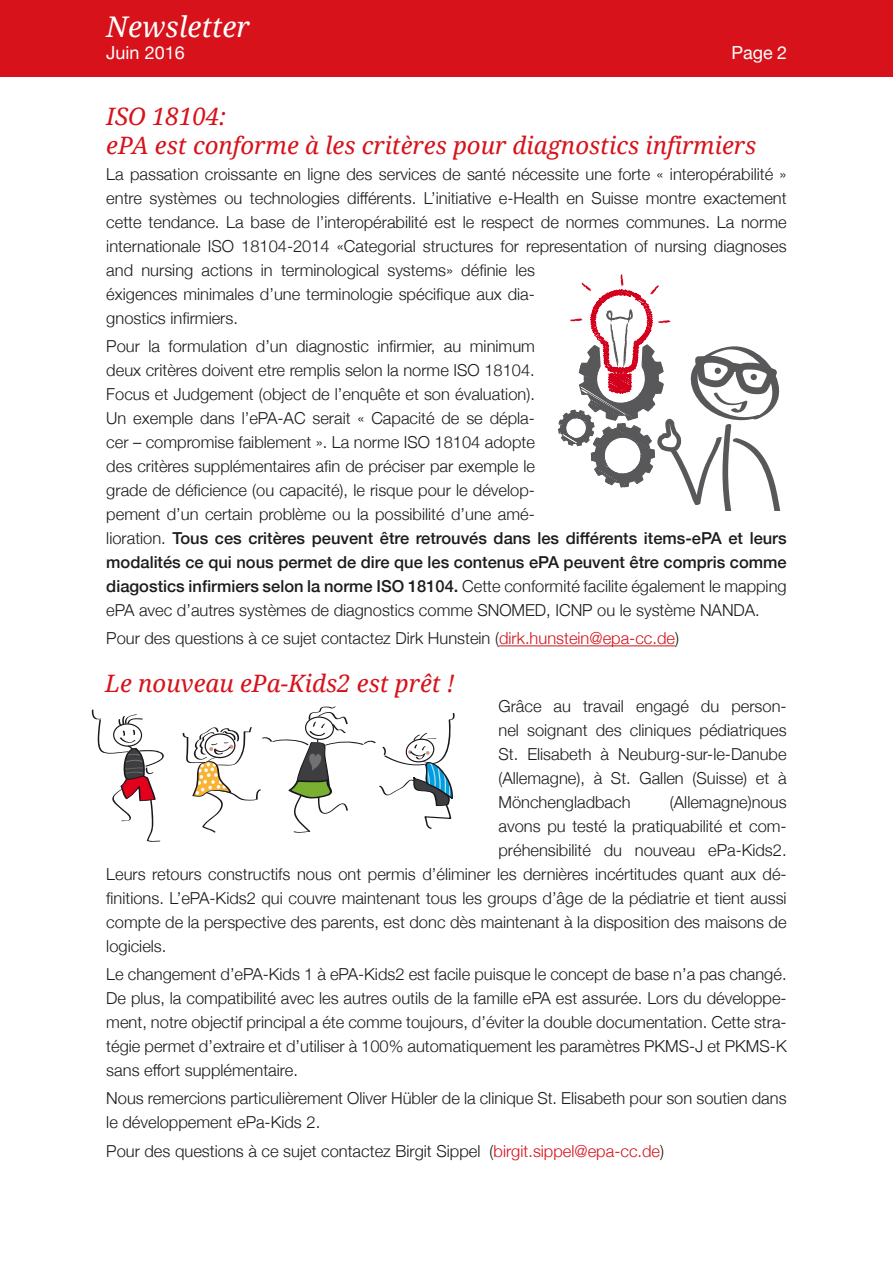
<style>
.page{position:relative;width:893px;height:1263px;background:#fff}
.page>*{position:absolute;margin:0;border:0;box-sizing:border-box;transform-origin:0 0}
.t1{font:italic 28.5px "Droid Serif";color:#fff}
.Überschrift{font:italic 24px "Droid Serif";color:#d7121b}
.t2{font:18px "Helvetica Neue";color:#fff}
.Standardtext{font:300 16.5px/24px "Helvetica Neue";color:#1c1c1b}
.s1{font-weight:500}
.s2{color:#d4131c}
.s3{color:#d7121b}
</style>
<div class="page">
<div style="left:0;top:0;width:893px;height:77px;background:#d7121b"></div>
<hr style="left:499px;top:645px;width:176px;height:1px;background:#d4131c">
<svg style="left:558px;top:274px;width:222px;height:236px"></svg>
<svg style="left:92px;top:709px;width:72px;height:133px"></svg>
<svg style="left:182px;top:706px;width:273px;height:127px"></svg>
<p class="t1" style="left:106px;top:11px;width:145px">Newsletter</p>
<p class="t2" style="left:106px;top:39px;width:80px">Juin 2016</p>
<p class="t2" style="left:731px;top:39px;width:57px">Page 2</p>
<p class="Überschrift" style="left:106px;top:102px;width:121px">ISO 18104:</p>
<p class="Überschrift" style="left:106px;top:131px;width:651px">ePA est conforme à les critères pour diagnostics infirmiers</p>
<p class="Standardtext" style="left:106px;top:161px;width:682px">La passation croissante en ligne des services de santé nécessite une forte « interopérabilité » entre systèmes ou technologies différents. L’initiative e-Health en Suisse montre exactement cette tendance. La base de l’interopérabilité est le respect de normes communes. La norme internationale ISO 18104-2014 «Categorial structures for representation of nursing diagnoses and nursing actions in terminological systems» définie les<br>éxigences minimales d’une terminologie spécifique aux dia-<br>gnostics infirmiers.</p>
<p class="Standardtext" style="left:106px;top:333px;width:682px">Pour la formulation d’un diagnostic infirmier, au minimum<br>deux critères doivent etre remplis selon la norme ISO 18104.<br>Focus et Judgement (object de l’enquête et son évaluation).<br>Un exemple dans l’ePA-AC serait « Capacité de se dépla-<br>cer – compromise faiblement ». La norme ISO 18104 adopte<br>des critères supplémentaires afin de préciser par exemple le<br>grade de déficience (ou capacité), le risque pour le dévelop-<br>pement d’un certain problème ou la possibilité d’une amé-<br>lioration. <span class="s1">Tous ces critères peuvent être retrouvés dans les différents items-ePA et leurs modalités ce qui nous permet de dire que les contenus ePA peuvent être compris comme diagostics infirmiers selon la norme ISO 18104.</span> Cette conformité facilite également le mapping ePA avec d’autres systèmes de diagnostics comme SNOMED, ICNP ou le système NANDA.</p>
<p class="Standardtext" style="left:106px;top:625px;width:574px">Pour des questions à ce sujet contactez Dirk Hunstein (<span class="s2">dirk.hunstein@epa-cc.de</span>)</p>
<p class="Überschrift" style="left:105px;top:669px;width:351px">Le nouveau ePa-Kids2 est prêt !</p>
<p class="Standardtext" style="left:498px;top:693px;width:290px;text-align:justify">Grâce au travail engagé du person&shy;nel soignant des cliniques pédiatriques St. Elisabeth à Neuburg-sur-le-Danube (Allemagne), à St. Gallen (Suisse) et à Mönchengladbach</p>
<p class="Standardtext" style="left:670px;top:789px;width:118px">(Allemagne)nous</p>
<p class="Standardtext" style="left:498px;top:813px;width:290px">avons pu testé la pratiquabilité et com-</p>
<p class="Standardtext" style="left:498px;top:837px;width:290px">préhensibilité du nouveau ePa-Kids2.</p>
<p class="Standardtext" style="left:106px;top:861px;width:682px">Leurs retours constructifs nous ont permis d’éliminer les dernières incértitudes quant aux dé-</p>
<p class="Standardtext" style="left:106px;top:885px;width:682px">finitions. L’ePA-Kids2 qui couvre maintenant tous les groups d’âge de la pédiatrie et tient aussi</p>
<p class="Standardtext" style="left:106px;top:909px;width:682px">compte de la perspective des parents, est donc dès maintenant à la disposition des maisons de</p>
<p class="Standardtext" style="left:106px;top:933px;width:62px">logiciels.</p>
<p class="Standardtext" style="left:106px;top:961px;width:682px;text-align:justify">Le changement d’ePA-Kids 1 à ePA-Kids2 est facile puisque le concept de base n’a pas changé.<br>De plus, la compatibilité avec les autres outils de la famille ePA est assurée. Lors du développe&shy;ment, notre objectif principal a éte comme toujours, d’éviter la double documentation. Cette stra&shy;tégie permet d’extraire et d’utiliser à 100% automatiquement les paramètres PKMS-J et PKMS-K sans effort supplémentaire.</p>
<p class="Standardtext" style="left:106px;top:1085px;width:682px">Nous remercions particulièrement Oliver Hübler de la clinique St. Elisabeth pour son soutien dans le développement ePa-Kids 2.</p>
<p class="Standardtext" style="left:106px;top:1138px;width:559px">Pour des questions à ce sujet contactez Birgit Sippel (<span class="s3">birgit.sippel@epa-cc.de</span>)</p>
</div>
